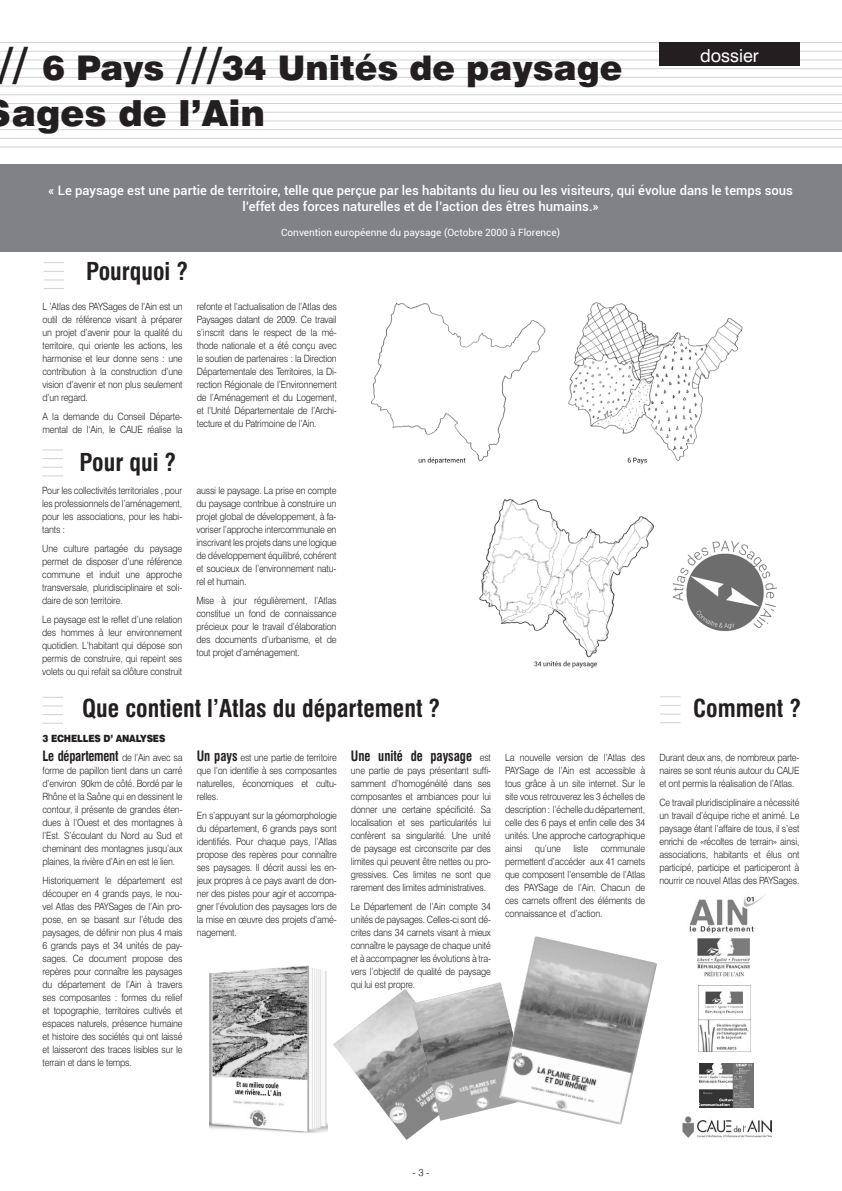
<style>
.page{position:relative;width:842px;height:1191px;background:#fff}
.page>*{position:absolute;margin:0;border:0;box-sizing:border-box;transform-origin:0 0}
.t1{font:900 36px "Swiss 721 BT";color:#231f20}
.t2{font:900 34px "Swiss 721 BT";color:#231f20}
.t3{font:700 condensed 24px "Swiss 721 BT";color:#231f20}
.t4{font:18px "Swiss 721 BT";color:#fff}
.t5{font:700 condensed 14px "Swiss 721 BT";letter-spacing:-.02em;color:#231f20;scale:.9 1}
.t6{font:700 condensed 14px "Swiss 721 BT";color:#231f20;scale:.9 1}
.t7{font:500 13px/15.6px "Roboto";color:#fff;text-align:center}
.t8{font:300 10px/13px "Swiss 721 BT";letter-spacing:-.02em;color:#231f20;text-align:justify;scale:.9 1}
.t9{font:10px "Roboto";color:#fff}
.t10{font:900 10px "Swiss 721 BT";letter-spacing:-.02em;color:#231f20;scale:.9 1}
.t11{font:300 10px "Swiss 721 BT";letter-spacing:-.02em;color:#231f20}
.s1{font-size:45px}
.s2{font-weight:300;font-stretch:normal;font-size:10px}
.s3{font-weight:700;font-stretch:condensed;font-size:14px}
</style>
<div class="page">
<div style="left:0;top:164px;width:842px;height:88px;background:#808285"></div>
<hr style="left:0;top:42px;width:842px;height:1px;background:#d1d2d4">
<hr style="left:0;top:51px;width:842px;height:1px;background:#d1d2d4">
<hr style="left:0;top:59px;width:842px;height:1px;background:#d1d2d4">
<hr style="left:0;top:68px;width:842px;height:1px;background:#d1d2d4">
<hr style="left:0;top:77px;width:842px;height:1px;background:#d1d2d4">
<hr style="left:0;top:86px;width:842px;height:1px;background:#d1d2d4">
<hr style="left:0;top:94px;width:842px;height:1px;background:#d1d2d4">
<hr style="left:0;top:103px;width:842px;height:1px;background:#d1d2d4">
<hr style="left:0;top:112px;width:842px;height:1px;background:#d1d2d4">
<hr style="left:0;top:120px;width:842px;height:1px;background:#d1d2d4">
<hr style="left:0;top:129px;width:842px;height:1px;background:#d1d2d4">
<hr style="left:0;top:138px;width:842px;height:1px;background:#d1d2d4">
<hr style="left:0;top:147px;width:842px;height:1px;background:#d1d2d4">
<div style="left:659px;top:43px;width:140px;height:23px;background:#231f20"></div>
<svg style="left:43px;top:714px;width:20px;height:1px"></svg>
<svg style="left:43px;top:449px;width:20px;height:1px"></svg>
<svg style="left:43px;top:458px;width:20px;height:1px"></svg>
<svg style="left:43px;top:467px;width:20px;height:1px"></svg>
<svg style="left:43px;top:475px;width:20px;height:1px"></svg>
<svg style="left:660px;top:696px;width:20px;height:1px"></svg>
<svg style="left:660px;top:705px;width:20px;height:1px"></svg>
<svg style="left:660px;top:713px;width:20px;height:1px"></svg>
<svg style="left:660px;top:722px;width:20px;height:1px"></svg>
<svg style="left:43px;top:697px;width:20px;height:1px"></svg>
<svg style="left:43px;top:705px;width:20px;height:1px"></svg>
<svg style="left:43px;top:722px;width:20px;height:1px"></svg>
<img style="left:698px;top:939px;width:51px;height:38px">
<img style="left:699px;top:1063px;width:55px;height:44px">
<img style="left:682px;top:1117px;width:89px;height:20px">
<img style="left:689px;top:895px;width:76px;height:38px">
<img style="left:333px;top:989px;width:110px;height:151px">
<img style="left:412px;top:982px;width:87px;height:138px">
<img style="left:209px;top:965px;width:119px;height:168px">
<img style="left:499px;top:936px;width:158px;height:188px">
<svg style="left:44px;top:262px;width:20px;height:1px"></svg>
<svg style="left:44px;top:271px;width:20px;height:1px"></svg>
<svg style="left:44px;top:279px;width:20px;height:1px"></svg>
<svg style="left:44px;top:288px;width:20px;height:1px"></svg>
<img style="left:371px;top:302px;width:372px;height:366px">
<img style="left:659px;top:516px;width:118px;height:149px">
<img style="left:699px;top:985px;width:51px;height:66px">
<h2 class="t2" style="left:-3px;top:47px;width:627px"><span class="s1">//</span> 6 Pays <span class="s1">///</span>34 Unités de paysage</h2>
<h1 class="t1" style="left:11px;top:91px;width:255px">ages de l’Ain</h1>
<h3 class="t4" style="left:700px;top:45px;width:60px">dossier</h3>
<h3 class="t7" style="left:48px;top:182px;width:746px">« Le paysage est une partie de territoire, telle que perçue par les habitants du lieu ou les visiteurs, qui évolue dans le temps sous l’effet des forces naturelles et de l’action des êtres humains.»</h3>
<p class="t9" style="left:281px;top:225px;width:280px">Convention européenne du paysage (Octobre 2000 à Florence)</p>
<h3 class="t3" style="left:86px;top:257px;width:104px">Pourquoi ?</h3>
<p class="t8" style="left:43px;top:300px;width:157px">L ’Atlas des PAYSages de l’Ain est un outil de référence visant à préparer un projet d’avenir pour la qualité du territoire, qui oriente les actions, les harmonise et leur donne sens : une contribution à la construction d’une vision d’avenir et non plus seulement d’un regard.</p>
<p class="t8" style="left:43px;top:409px;width:157px">A la demande du Conseil Départe&shy;mental de l‘Ain, le CAUE réalise la</p>
<h3 class="t3" style="left:80px;top:448px;width:98px">Pour qui ?</h3>
<p class="t8" style="left:42px;top:484px;width:157px">Pour les collectivités territoriales , pour les professionnels de l’aménagement, pour les associations, pour les habi&shy;tants :</p>
<p class="t8" style="left:42px;top:542px;width:157px">Une culture partagée du paysage permet de disposer d’une référence commune et induit une approche transversale, pluridisciplinaire et soli&shy;daire de son territoire.</p>
<p class="t8" style="left:42px;top:612px;width:157px">Le paysage est le reflet d’une relation des hommes à leur environnement quotidien. L’habitant qui dépose son permis de construire, qui repeint ses volets ou qui refait sa clôture construit</p>
<p class="t8" style="left:197px;top:300px;width:157px">refonte et l’actualisation de l’Atlas des Paysages datant de 2009. Ce travail s’inscrit dans le respect de la mé&shy;thode nationale et a été conçu avec le soutien de partenaires : la Direction Départementale des Territoires, la Di&shy;rection Régionale de l’Environnement de l’Aménagement et du Logement, et l’Unité Départementale de l’Archi&shy;tecture et du Patrimoine de l’Ain.</p>
<p class="t8" style="left:196px;top:484px;width:157px">aussi le paysage. La prise en compte du paysage contribue à construire un projet global de développement, à fa&shy;voriser l’approche intercommunale en inscrivant les projets dans une logique de développement équilibré, cohérent et soucieux de l’environnement natu&shy;rel et humain.</p>
<p class="t8" style="left:196px;top:594px;width:157px">Mise à jour régulièrement, l’Atlas constitue un fond de connaissance précieux pour le travail d’élaboration des documents d’urbanisme, et de tout projet d’aménagement.</p>
<h3 class="t3" style="left:82px;top:693px;width:360px">Que contient l’Atlas du département ?</h3>
<h3 class="t3" style="left:693px;top:694px;width:110px">Comment ?</h3>
<p class="t10" style="left:43px;top:733px;width:138px">3 ECHELLES D’ ANALYSES</p>
<h3 class="t5" style="left:43px;top:747px;width:157px">Le département <span class="s2">de l’Ain avec sa</span></h3>
<p class="t8" style="left:43px;top:764px;width:157px">forme de papillon tient dans un carré d’environ 90km de côté. Bordé par le Rhône et la Saône qui en dessinent le contour, il présente de grandes éten&shy;dues à l’Ouest et des montagnes à l’Est. S’écoulant du Nord au Sud et cheminant des montagnes jusqu’aux plaines, la rivière d’Ain en est le lien.</p>
<p class="t8" style="left:43px;top:873px;width:157px">Historiquement le département est découper en 4 grands pays, le nou&shy;vel Atlas des PAYSages de l’Ain pro&shy;pose, en se basant sur l’étude des paysages, de définir non plus 4 mais 6 grands pays et 34 unités de pay&shy;sages. Ce document propose des repères pour connaître les paysages du département de l’Ain à travers ses composantes : formes du relief et topographie, territoires cultivés et espaces naturels, présence humaine et histoire des sociétés qui ont laissé et laisseront des traces lisibles sur le terrain et dans le temps.</p>
<p class="t8" style="left:197px;top:751px;width:157px"><span class="s3">Un pays</span> est une partie de territoire que l’on identifie à ses composantes naturelles, économiques et cultu&shy;relles.</p>
<p class="t8" style="left:197px;top:808px;width:157px">En s’appuyant sur la géomorphologie du département, 6 grands pays sont identifiés. Pour chaque pays, l’Atlas propose des repères pour connaître ses paysages. Il décrit aussi les en&shy;jeux propres à ce pays avant de don&shy;ner des pistes pour agir et accompa&shy;gner l’évolution des paysages lors de la mise en œuvre des projets d’amé&shy;nagement.</p>
<h3 class="t6" style="left:351px;top:747px;width:157px">Une unité de paysage <span class="s2">est</span></h3>
<p class="t8" style="left:351px;top:764px;width:157px">une partie de pays présentant suffi&shy;samment d’homogénéité dans ses composantes et ambiances pour lui donner une certaine spécificité. Sa localisation et ses particularités lui confèrent sa singularité. Une unité de paysage est circonscrite par des limites qui peuvent être nettes ou pro&shy;gressives. Ces limites ne sont que rarement des limites administratives.</p>
<p class="t8" style="left:351px;top:899px;width:157px">Le Département de l’Ain compte 34 unités de paysages. Celles-ci sont dé&shy;crites dans 34 carnets visant à mieux connaître le paysage de chaque unité et à accompagner les évolutions à tra&shy;vers l’objectif de qualité de paysage qui lui est propre.</p>
<p class="t8" style="left:505px;top:751px;width:157px">La nouvelle version de l’Atlas des PAYSage de l’Ain est accessible à tous grâce à un site internet. Sur le site vous retrouverez les 3 échelles de description : l’échelle du département, celle des 6 pays et enfin celle des 34 unités. Une approche cartographique ainsi</p>
<p class="t8" style="left:505px;top:842px;width:157px;text-indent:96px">communale permettent d’accéder aux 41 carnets que composent l’ensemble de l’Atlas des PAYSage de l’Ain. Chacun de ces carnets offrent des éléments de connaissance et d’action.</p>
<p class="t8" style="left:535px;top:842px;width:30px">qu’une</p>
<p class="t8" style="left:573px;top:842px;width:18px">liste</p>
<p class="t8" style="left:659px;top:751px;width:157px">Durant deux ans, de nombreux parte&shy;naires se sont réunis autour du CAUE et ont permis la réalisation de l’Atlas.</p>
<p class="t8" style="left:659px;top:795px;width:157px">Ce travail pluridisciplinaire a nécessité un travail d’équipe riche et animé. Le paysage étant l’affaire de tous, il s’est enrichi de «récoltes de terrain» ainsi, associations, habitants et élus ont participé, participe et participeront à nourrir ce nouvel Atlas des PAYSages.</p>
<p class="t11" style="left:412px;top:1166px;width:19px">- 3 -</p>
</div>
